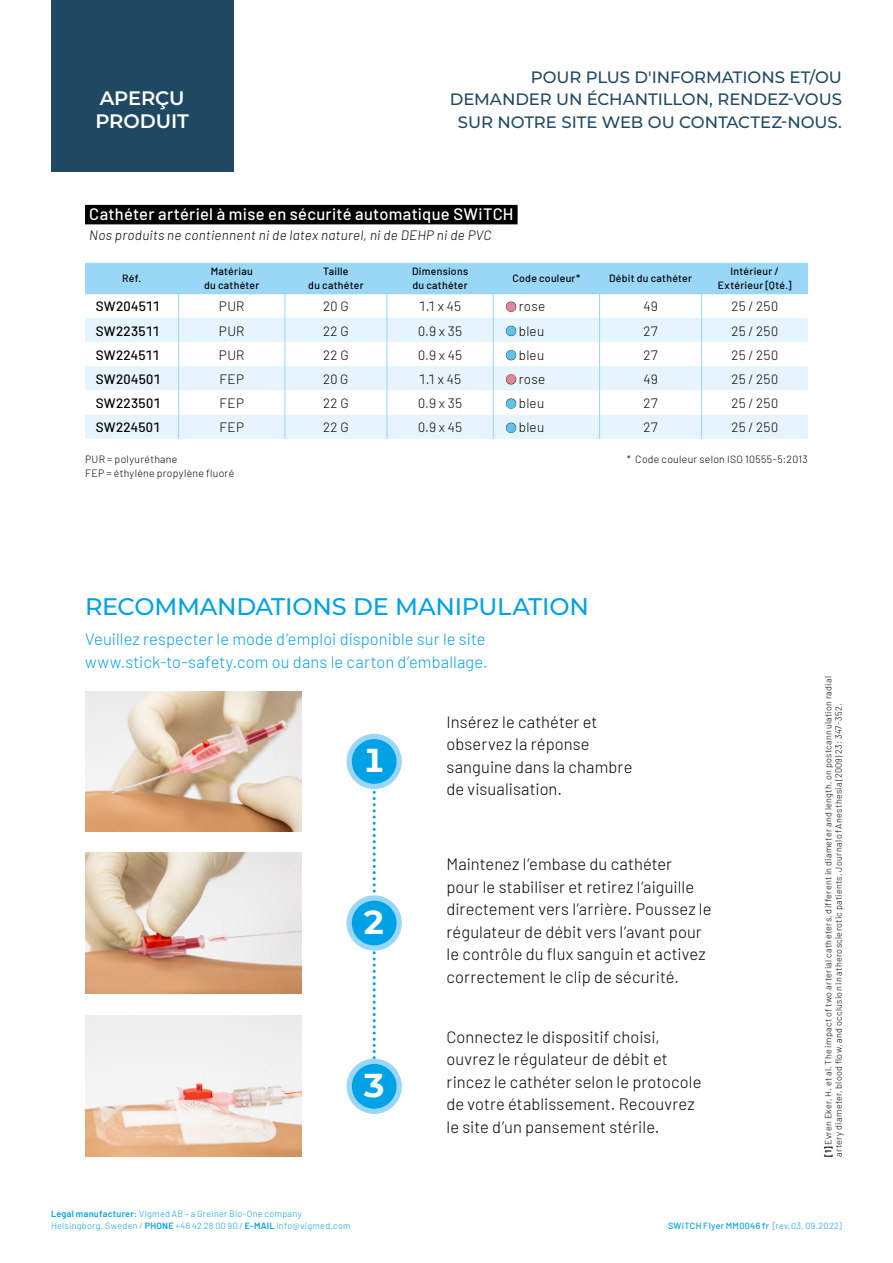
<style>
.page{position:relative;width:893px;height:1263px;background:#fff}
.page>*{position:absolute;margin:0;border:0;box-sizing:border-box;transform-origin:0 0}
.t1{font:700 33px "Montserrat";color:#fff}
.t2{font:500 24px "Montserrat";letter-spacing:-.01em;color:#00a2e6}
.t3{font:600 19.5px/22.5px "Montserrat";letter-spacing:-.005em;color:#fff}
.t4{font:300 16.5px/22.5px "Barlow";letter-spacing:.005em;color:#000}
.t5{font:300 16.5px/22.5px "Barlow";letter-spacing:.005em;color:#00a2e6}
.t6{font:500 16.5px/22.5px "Montserrat";letter-spacing:-.005em;color:#1f4963;text-align:right}
.t7{font:500 16.5px "Barlow";letter-spacing:.02em;color:#fff}
.t8{font:300 13.5px "Barlow";letter-spacing:.02em;color:#000}
.t9{font:italic 300 13.5px "Barlow";letter-spacing:.025em;color:#000}
.t10{font:500 13.5px "Barlow";letter-spacing:.02em;color:#000}
.t11{font:500 10.5px/13.5px "Barlow";letter-spacing:.03em;color:#000;text-align:center}
.t12{font:300 10.5px/14.1px "Barlow";letter-spacing:.03em;color:#000}
.t13{font:300 9px/10.5px "Barlow";letter-spacing:.035em;color:#000}
.t14{font:300 9px/12px "Barlow";letter-spacing:.035em;color:#00a2e6}
.t15{font:500 9px "Barlow";letter-spacing:.035em;color:#00a2e6}
.s1{color:#413c38}
.s2{font-weight:600}
.s3{font-weight:300}
</style>
<div class="page">
<div style="left:51px;top:0;width:182px;height:172px;background:#1f4963"></div>
<img style="left:86px;top:691px;width:216px;height:141px">
<img style="left:86px;top:853px;width:216px;height:140px">
<img style="left:86px;top:1016px;width:216px;height:141px">
<svg style="left:373px;top:790px;width:3px;height:269px"></svg>
<div style="left:349px;top:736px;width:50px;height:50px;background:#00a2e6;border-radius:50%"></div>
<div style="left:347px;top:734px;width:55px;height:55px;border:5px solid #9ad7f6;border-radius:50%"></div>
<div style="left:349px;top:898px;width:50px;height:50px;background:#00a2e6;border-radius:50%"></div>
<div style="left:347px;top:895px;width:55px;height:56px;border:5px solid #9ad7f6;border-radius:50%"></div>
<div style="left:349px;top:1061px;width:50px;height:50px;background:#00a2e6;border-radius:50%"></div>
<div style="left:347px;top:1059px;width:55px;height:55px;border:5px solid #9ad7f6;border-radius:50%"></div>
<div style="left:85px;top:205px;width:433px;height:19px;background:#000"></div>
<svg style="left:85px;top:263px;width:723px;height:176px"></svg>
<p class="t3" style="left:95px;top:86px;width:95px">APERÇU<br>PRODUIT</p>
<p class="t6" style="left:450px;top:65px;width:394px">POUR PLUS D'INFORMATIONS ET/OU<br>DEMANDER UN ÉCHANTILLON, RENDEZ-VOUS<br>SUR NOTRE SITE WEB OU CONTACTEZ-NOUS.</p>
<p class="t7" style="left:89px;top:202px;width:426px">Cathéter artériel à mise en sécurité automatique SWiTCH</p>
<p class="t9" style="left:89px;top:226px;width:404px">Nos produits ne contiennent ni de latex naturel, ni de DEHP ni de PVC</p>
<p class="t11" style="left:122px;top:271px;width:21px">Réf.</p>
<p class="t11" style="left:204px;top:264px;width:57px">Matériau du cathéter</p>
<p class="t11" style="left:308px;top:264px;width:57px">Taille<br>du cathéter</p>
<p class="t11" style="left:412px;top:264px;width:58px;text-align:left">Dimensions du cathéter</p>
<p class="t11" style="left:512px;top:271px;width:69px">Code couleur*</p>
<p class="t11" style="left:609px;top:271px;width:84px">Débit du cathéter</p>
<p class="t11" style="left:718px;top:264px;width:75px">Intérieur /<br>Extérieur [Qté.]</p>
<p class="t10" style="left:96px;top:297px;width:66px">SW204511</p>
<p class="t8" style="left:219px;top:297px;width:27px">PUR</p>
<p class="t8" style="left:323px;top:297px;width:27px">20 G</p>
<p class="t8" style="left:419px;top:297px;width:44px">1.1 x 45</p>
<p class="t8" style="left:506px;top:297px;width:41px"><span class="s1">●</span> rose</p>
<p class="t8" style="left:643px;top:297px;width:16px">49</p>
<p class="t8" style="left:731px;top:297px;width:48px">25 / 250</p>
<p class="t10" style="left:96px;top:321px;width:66px">SW223511</p>
<p class="t8" style="left:219px;top:321px;width:27px">PUR</p>
<p class="t8" style="left:323px;top:321px;width:27px">22 G</p>
<p class="t8" style="left:418px;top:321px;width:46px">0.9 x 35</p>
<p class="t8" style="left:506px;top:321px;width:40px"><span class="s1">●</span> bleu</p>
<p class="t8" style="left:643px;top:321px;width:16px">27</p>
<p class="t8" style="left:731px;top:321px;width:48px">25 / 250</p>
<p class="t10" style="left:96px;top:345px;width:65px">SW224511</p>
<p class="t8" style="left:219px;top:345px;width:27px">PUR</p>
<p class="t8" style="left:323px;top:345px;width:27px">22 G</p>
<p class="t8" style="left:418px;top:345px;width:46px">0.9 x 45</p>
<p class="t8" style="left:506px;top:345px;width:40px"><span class="s1">●</span> bleu</p>
<p class="t8" style="left:643px;top:345px;width:16px">27</p>
<p class="t8" style="left:731px;top:345px;width:48px">25 / 250</p>
<p class="t10" style="left:96px;top:369px;width:67px">SW204501</p>
<p class="t8" style="left:219px;top:369px;width:26px">FEP</p>
<p class="t8" style="left:323px;top:369px;width:27px">20 G</p>
<p class="t8" style="left:419px;top:369px;width:44px">1.1 x 45</p>
<p class="t8" style="left:506px;top:369px;width:41px"><span class="s1">●</span> rose</p>
<p class="t8" style="left:643px;top:369px;width:16px">49</p>
<p class="t8" style="left:731px;top:369px;width:48px">25 / 250</p>
<p class="t10" style="left:96px;top:393px;width:66px">SW223501</p>
<p class="t8" style="left:219px;top:394px;width:26px">FEP</p>
<p class="t8" style="left:323px;top:394px;width:27px">22 G</p>
<p class="t8" style="left:418px;top:394px;width:46px">0.9 x 35</p>
<p class="t8" style="left:506px;top:394px;width:40px"><span class="s1">●</span> bleu</p>
<p class="t8" style="left:643px;top:394px;width:16px">27</p>
<p class="t8" style="left:731px;top:394px;width:48px">25 / 250</p>
<p class="t10" style="left:96px;top:418px;width:66px">SW224501</p>
<p class="t8" style="left:219px;top:418px;width:26px">FEP</p>
<p class="t8" style="left:323px;top:418px;width:27px">22 G</p>
<p class="t8" style="left:418px;top:418px;width:46px">0.9 x 45</p>
<p class="t8" style="left:506px;top:418px;width:40px"><span class="s1">●</span> bleu</p>
<p class="t8" style="left:643px;top:418px;width:16px">27</p>
<p class="t8" style="left:731px;top:418px;width:48px">25 / 250</p>
<p class="t12" style="left:85px;top:452px;width:151px">PUR = polyuréthane<br>FEP = éthylène propylène fluoré</p>
<p class="t12" style="left:627px;top:452px;width:182px">* Code couleur selon ISO 10555-5:2013</p>
<h2 class="t2" style="left:85px;top:590px;width:505px">RECOMMANDATIONS DE MANIPULATION</h2>
<p class="t5" style="left:85px;top:627px;width:404px">Veuillez respecter le mode d’emploi disponible sur le site www.stick-to-safety.com ou dans le carton d’emballage.</p>
<h1 class="t1" style="left:362px;top:737px;width:25px">1</h1>
<h1 class="t1" style="left:362px;top:898px;width:25px">2</h1>
<h1 class="t1" style="left:362px;top:1062px;width:25px">3</h1>
<p class="t4" style="left:446px;top:709px;width:187px">Insérez le cathéter et observez la réponse sanguine dans la chambre de visualisation.</p>
<p class="t4" style="left:446px;top:852px;width:267px">Maintenez l’embase du cathéter<br>pour le stabiliser et retirez l’aiguille directement vers l’arrière. Poussez le régulateur de débit vers l’avant pour le contrôle du flux sanguin et activez correctement le clip de sécurité.</p>
<p class="t4" style="left:446px;top:1024px;width:256px">Connectez le dispositif choisi, ouvrez le régulateur de débit et rincez le cathéter selon le protocole de votre établissement. Recouvrez le site d’un pansement stérile.</p>
<p class="t13" style="left:822px;top:1157px;width:482px;rotate:-90deg"><span class="s2">[1]</span> Evren Eker, H. et al. The impact of two arterial catheters, different in diameter and length, on postcannulation radial artery diameter, blood flow, and occlusion in atherosclerotic patients. Journal of Anesthesia (2009) 23: 347-352.</p>
<p class="t14" style="left:51px;top:1207px;width:301px"><span class="s2">Legal manufacturer:</span> Vigmed AB – a Greiner Bio-One company<br>Helsingborg, Sweden / <span class="s2">PHONE</span> +46 42 28 00 90 / <span class="s2">E-MAIL</span> info@vigmed.com</p>
<p class="t15" style="left:668px;top:1219px;width:175px">SWiTCH Flyer MM0046 fr <span class="s3">[rev.03, 09.2022]</span></p>
</div>
